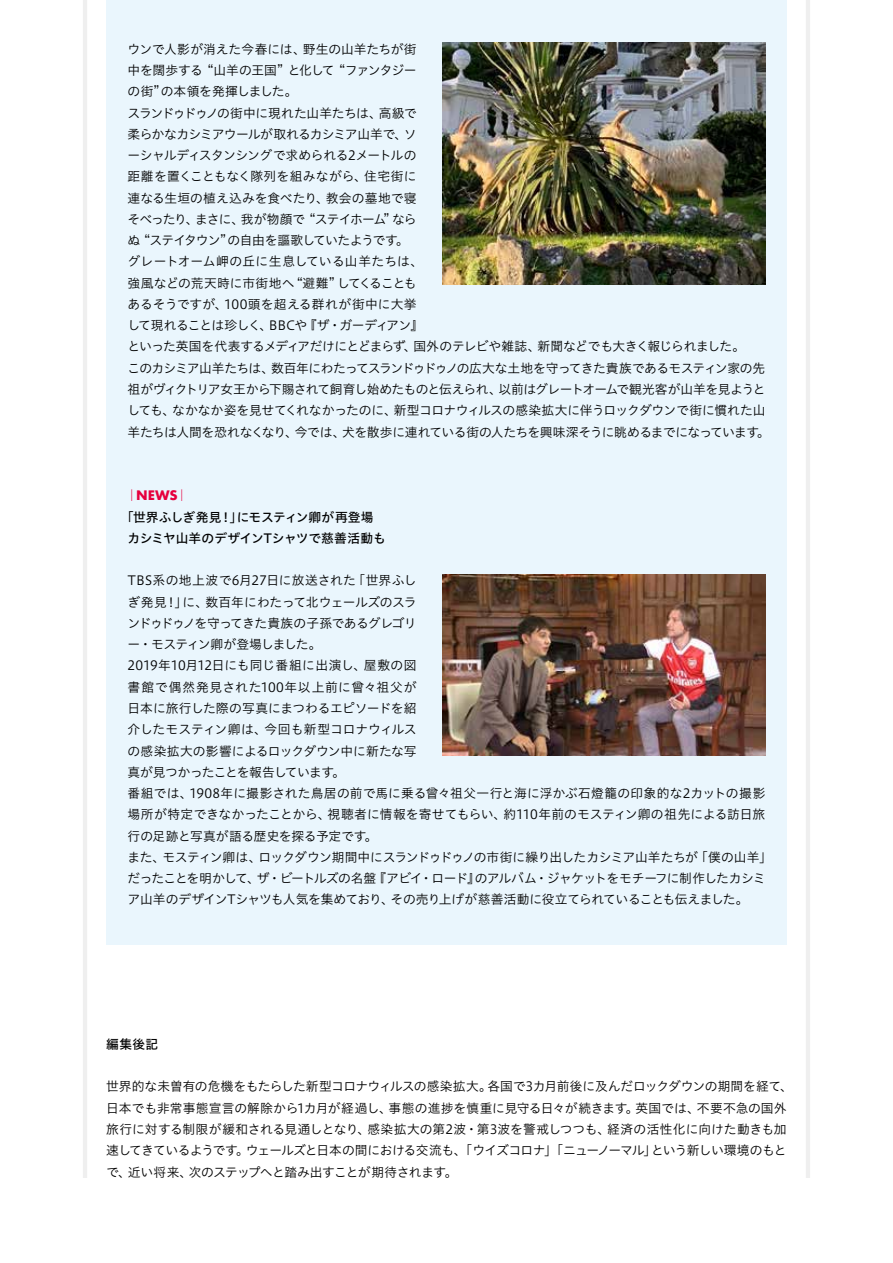
<style>
.page{position:relative;width:893px;height:1263px;background:#fff}
.page>*{position:absolute;margin:0;border:0;box-sizing:border-box;transform-origin:0 0}
.t1{font:12.75px/21.3px "Hiragino UD Sans Std N W3";letter-spacing:-.02em;color:#000}
.t2{font:12.75px/21.3px "Hiragino UD Sans Std N W5";letter-spacing:-.005em;color:#000}
.t3{font:700 12.75px "Futura";color:#e6003e}
.s1{font-family:"Hiragino UD Sans Std N W4";font-weight:400}
</style>
<div class="page">
<div style="left:106px;top:0;width:681px;height:944px;background:#eaf6fd"></div>
<hr style="left:83px;top:0;width:4px;height:1178px;background:#efefef">
<hr style="left:806px;top:0;width:4px;height:1178px;background:#efefef">
<img style="left:442px;top:43px;width:323px;height:242px">
<img style="left:442px;top:574px;width:323px;height:182px">
<p class="t1" style="left:128px;top:38px;width:644px">ウンで人影が消えた今春には、野生の山羊たちが街<br>中を闊歩する “山羊の王国” と化して “ファンタジー<br>の街” の本領を発揮しました。<br>スランドゥドゥノの街中に現れた山羊たちは、高級で<br>柔らかなカシミアウールが取れるカシミア山羊で、ソ<br>ーシャルディスタンシングで求められる2メートルの<br>距離を置くこともなく隊列を組みながら、住宅街に<br>連なる生垣の植え込みを食べたり、教会の墓地で寝<br>そべったり、まさに、我が物顔で “ステイホーム” なら<br>ぬ “ステイタウン” の自由を謳歌していたようです。<br>グレートオーム岬の丘に生息している山羊たちは、<br>強風などの荒天時に市街地へ “避難” してくることも<br>あるそうですが、100頭を超える群れが街中に大挙<br>して現れることは珍しく、BBCや『ザ・ガーディアン』<br>といった英国を代表するメディアだけにとどまらず、国外のテレビや雑誌、新聞などでも大きく報じられました。<br>このカシミア山羊たちは、数百年にわたってスランドゥドゥノの広大な土地を守ってきた貴族であるモスティン家の先祖がヴィクトリア女王から下賜されて飼育し始めたものと伝えられ、以前はグレートオームで観光客が山羊を見ようとしても、なかなか姿を見せてくれなかったのに、新型コロナウィルスの感染拡大に伴うロックダウンで街に慣れた山羊たちは人間を恐れなくなり、今では、犬を散歩に連れている街の人たちを興味深そうに眺めるまでになっています。</p>
<p class="t3" style="left:126px;top:486px;width:64px"><span class="s1">｜</span>NEWS<span class="s1">｜</span></p>
<p class="t2" style="left:128px;top:505px;width:260px">｢世界ふしぎ発見！｣にモスティン卿が再登場カシミヤ山羊のデザインTシャツで慈善活動も</p>
<p class="t1" style="left:128px;top:569px;width:646px">TBS系の地上波で6月27日に放送された「世界ふし<br>ぎ発見！」に、数百年にわたって北ウェールズのスラ<br>ンドゥドゥノを守ってきた貴族の子孫であるグレゴリ<br>ー・モスティン卿が登場しました。<br>2019年10月12日にも同じ番組に出演し、屋敷の図<br>書館で偶然発見された100年以上前に曾々祖父が<br>日本に旅行した際の写真にまつわるエピソードを紹<br>介したモスティン卿は、今回も新型コロナウィルス<br>の感染拡大の影響によるロックダウン中に新たな写<br>真が見つかったことを報告しています。<br>番組では、1908年に撮影された鳥居の前で馬に乗る曾々祖父一行と海に浮かぶ石燈籠の印象的な2カットの撮影場所が特定できなかったことから、視聴者に情報を寄せてもらい、約110年前のモスティン卿の祖先による訪日旅行の足跡と写真が語る歴史を探る予定です。<br>また、モスティン卿は、ロックダウン期間中にスランドゥドゥノの市街に繰り出したカシミア山羊たちが「僕の山羊」だったことを明かして、ザ・ビートルズの名盤『アビイ・ロード』のアルバム・ジャケットをモチーフに制作したカシミア山羊のデザインTシャツも人気を集めており、その売り上げが慈善活動に役立てられていることも伝えました。</p>
<p class="t2" style="left:106px;top:1033px;width:53px">編集後記</p>
<p class="t1" style="left:106px;top:1075px;width:688px">世界的な未曽有の危機をもたらした新型コロナウィルスの感染拡大。各国で3カ月前後に及んだロックダウンの期間を経て、日本でも非常事態宣言の解除から1カ月が経過し、事態の進捗を慎重に見守る日々が続きます。英国では、不要不急の国外旅行に対する制限が緩和される見通しとなり、感染拡大の第2波・第3波を警戒しつつも、経済の活性化に向けた動きも加速してきているようです。ウェールズと日本の間における交流も、「ウイズコロナ」「ニューノーマル」という新しい環境のもとで、近い将来、次のステップへと踏み出すことが期待されます。</p>
</div>
